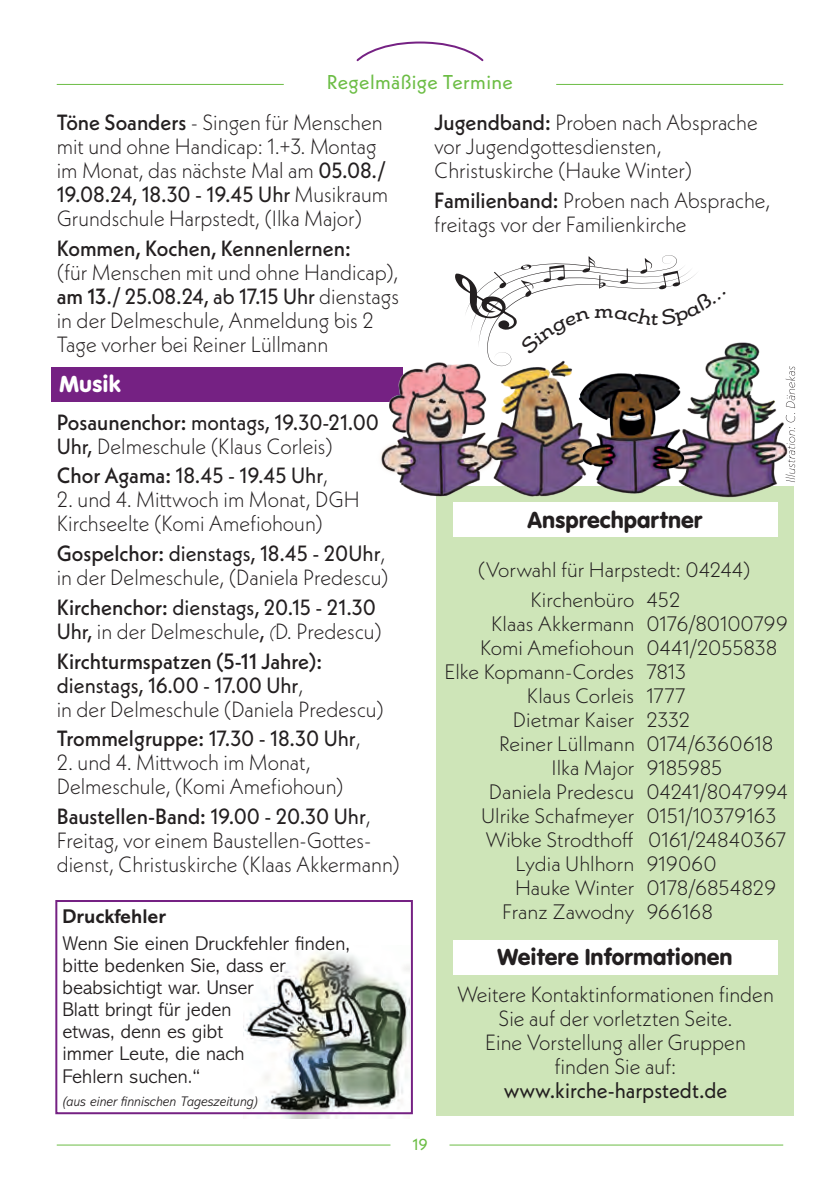
<style>
.page{position:relative;width:840px;height:1191px;background:#fff}
.page>*{position:absolute;margin:0;border:0;box-sizing:border-box;transform-origin:0 0}
.t1{font:24px "VAG Rundschrift D";color:#231f20}
.t2{font:24px "VAG Rundschrift D";color:#fff}
.t3{font:300 22px/24px "Neue Kabel";color:#231f20;scale:.95 1}
.t4{font:500 22px "Neue Kabel";color:#231f20;scale:.95 1}
.t5{font:22px "Neue Kabel";color:#231f20;scale:.95 1}
.t6{font:300 20.8px/30px "Neue Kabel";color:#231f20}
.t7{font:300 20px/22.2px "Abadi MT Pro";color:#231f20}
.t8{font:20px "Neue Kabel";letter-spacing:.02em;color:#6cbd45}
.t9{font:700 20px "Abadi MT Pro";color:#231f20}
.t10{font:16px "Neue Kabel";color:#6cbd45}
.t11{font:italic 300 14px "Abadi MT Pro";color:#231f20}
.s1{font-weight:500}
.s2{font-weight:400}
.s3{font-weight:300}
.s4{font-style:italic;font-size:18px}
</style>
<div class="page">
<div style="left:51px;top:368px;width:352px;height:34px;background:#752183"></div>
<div style="left:436px;top:486px;width:357px;height:629px;background:#cee5b8"></div>
<div style="left:452px;top:502px;width:324px;height:34px;background:#fff"></div>
<div style="left:452px;top:940px;width:324px;height:34px;background:#fff"></div>
<img style="left:243px;top:951px;width:166px;height:167px">
<div style="left:55px;top:900px;width:357px;height:214px;border:2px solid #752183"></div>
<img style="left:361px;top:362px;width:100px;height:164px">
<img style="left:718px;top:342px;width:78px;height:172px">
<img style="left:461px;top:366px;width:91px;height:131px">
<img style="left:552px;top:366px;width:166px;height:131px">
<hr style="left:57px;top:1144px;width:333px;height:1px;background:#6cbd45">
<hr style="left:449px;top:1144px;width:333px;height:1px;background:#6cbd45">
<hr style="left:57px;top:84px;width:226px;height:1px;background:#6cbd45">
<hr style="left:556px;top:84px;width:226px;height:1px;background:#6cbd45">
<svg style="left:356px;top:41px;width:128px;height:21px"></svg>
<svg style="left:455px;top:255px;width:270px;height:111px"></svg>
<p class="t8" style="left:326px;top:69px;width:188px">Regelmäßige Termine</p>
<p class="t3" style="left:57px;top:110px;width:350px"><span class="s1">Töne Soanders</span> - Singen für Menschen mit und ohne Handicap: 1.+3. Montag im Monat, das nächste Mal am <span class="s2">05.08./ 19.08.24, 18.30 - 19.45 Uhr</span> Musikraum Grundschule Harpstedt, (Ilka Major)</p>
<p class="t4" style="left:57px;top:234px;width:311px">Kommen, Kochen, Kennenlernen:</p>
<p class="t3" style="left:57px;top:260px;width:362px">(für Menschen mit und ohne Handicap), <span class="s1">am 13</span><span class="s2">./ 25.08.24, ab 17.15 Uhr</span> dienstags in der Delmeschule, Anmeldung bis 2<br>Tage vorher bei Reiner Lüllmann</p>
<p class="t2" style="left:59px;top:369px;width:63px">Musik</p>
<p class="t3" style="left:57px;top:410px;width:340px"><span class="s1">Posaunenchor:</span> <span class="s2">montags, 19.30-21.00<br>Uhr,</span> Delmeschule (Klaus Corleis)</p>
<p class="t5" style="left:57px;top:461px;width:287px"><span class="s1">Chor Agama:</span> 18.45 - 19.45 Uhr<span class="s3">,</span></p>
<p class="t3" style="left:57px;top:487px;width:320px">2. und 4. Mittwoch im Monat, DGH<br>Kirchseelte (Komi Amefiohoun)</p>
<p class="t3" style="left:57px;top:541px;width:350px"><span class="s1">Gospelchor:</span> <span class="s2">dienstags, 18.45 - 20Uhr</span>, in der Delmeschule, (Daniela Predescu)</p>
<p class="t3" style="left:57px;top:595px;width:343px"><span class="s1">Kirchenchor:</span> <span class="s2">dienstags, 20.15 - 21.30<br>Uhr,</span> in der Delmeschule<span class="s2">,</span> <span class="s4">(</span>D. Predescu)</p>
<p class="t3" style="left:57px;top:648px;width:346px"><span class="s1">Kirchturmspatzen (5-11 Jahre): </span><span class="s2">dienstags, 16.00 - 17.00 Uhr</span>,<br>in der Delmeschule (Daniela Predescu)</p>
<p class="t4" style="left:57px;top:724px;width:321px">Trommelgruppe: <span class="s2">17.30 - 18.30 Uhr</span><span class="s3">,</span></p>
<p class="t3" style="left:57px;top:750px;width:303px">2. und 4. Mittwoch im Monat,<br>Delmeschule, (Komi Amefiohoun)</p>
<p class="t3" style="left:57px;top:804px;width:362px"><span class="s1">Baustellen-Band:</span> <span class="s2">19.00 - 20.30 Uhr</span>,<br>Freitag, vor einem Baustellen-Gottes&shy;dienst, Christuskirche (Klaas Akkermann)</p>
<p class="t9" style="left:62px;top:904px;width:105px">Druckfehler</p>
<p class="t7" style="left:62px;top:933px;width:289px">Wenn Sie einen Druckfehler finden, bitte bedenken Sie, dass er beabsichtigt war. Unser<br>Blatt bringt für jeden<br>etwas, denn es gibt<br>immer Leute, die nach<br>Fehlern suchen.“</p>
<p class="t11" style="left:62px;top:1094px;width:197px">(aus einer finnischen Tageszeitung)</p>
<p class="t3" style="left:434px;top:110px;width:342px"><span class="s1">Jugendband:</span> Proben nach Absprache vor Jugendgottesdiensten,<br>Christuskirche (Hauke Winter)</p>
<p class="t3" style="left:434px;top:188px;width:355px"><span class="s1">Familienband:</span> Proben nach Absprache, freitags vor der Familienkirche</p>
<p class="t1" style="left:527px;top:506px;width:177px">Ansprechpartner</p>
<p class="t6" style="left:530px;top:554px;width:221px;text-indent:-53px">(Vorwahl für Harpstedt: 04244)<br>Kirchenbüro 452</p>
<p class="t6" style="left:490px;top:608px;width:298px">Klaas Akkermann 0176/80100799</p>
<p class="t6" style="left:480px;top:632px;width:299px">Komi Amefiohoun 0441/2055838</p>
<p class="t6" style="left:444px;top:656px;width:243px">Elke Kopmann-Cordes 7813</p>
<p class="t6" style="left:526px;top:680px;width:160px">Klaus Corleis 1777</p>
<p class="t6" style="left:512px;top:704px;width:179px">Dietmar Kaiser 2332</p>
<p class="t6" style="left:499px;top:728px;width:275px">Reiner Lüllmann 0174/6360618</p>
<p class="t6" style="left:551px;top:752px;width:172px">Ilka Major 9185985</p>
<p class="t6" style="left:488px;top:776px;width:300px">Daniela Predescu 04241/8047994</p>
<p class="t6" style="left:481px;top:800px;width:297px">Ulrike Schafmeyer 0151/10379163</p>
<p class="t6" style="left:485px;top:824px;width:302px">Wibke Strodthoff 0161/24840367</p>
<p class="t6" style="left:515px;top:848px;width:203px">Lydia Uhlhorn 919060</p>
<p class="t6" style="left:514px;top:872px;width:262px">Hauke Winter 0178/6854829</p>
<p class="t6" style="left:501px;top:896px;width:212px">Franz Zawodny 966168</p>
<p class="t10" style="left:412px;top:1133px;width:17px">19</p>
<p class="t1" style="left:497px;top:942px;width:236px">Weitere Informationen</p>
<p class="t3" style="left:457px;top:982px;width:335px;text-align:center">Weitere Kontaktinformationen finden<br>Sie auf der vorletzten Seite.<br>Eine Vorstellung aller Gruppen finden Sie auf:</p>
<p class="t5" style="left:503px;top:1076px;width:237px">www.kirche-harpstedt.de</p>
</div>
